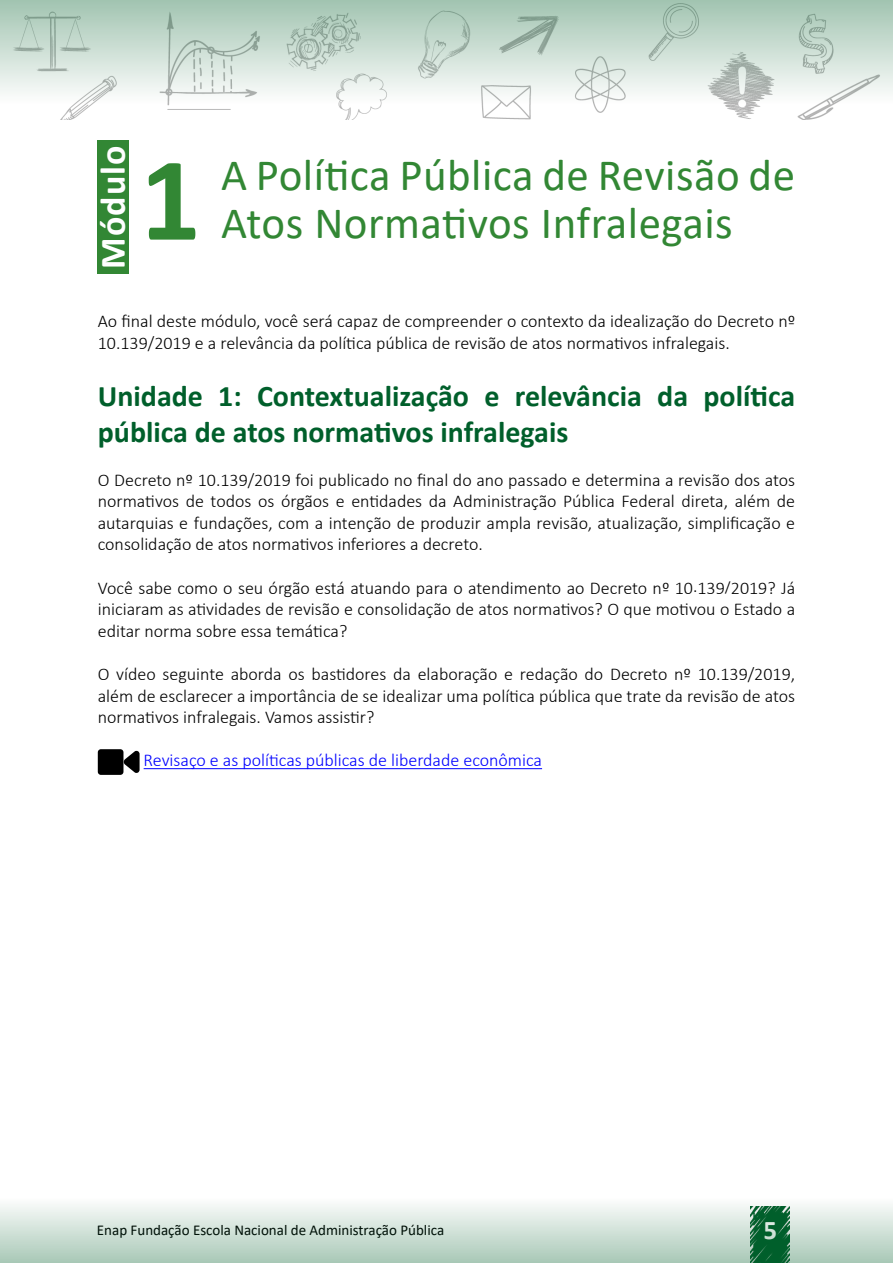
<style>
.page{position:relative;width:893px;height:1263px;background:#fff}
.page>*{position:absolute;margin:0;border:0;box-sizing:border-box;transform-origin:0 0}
.t1{font:700 120px "Calibri";color:#328734}
.t2{font:45px "Calibri";letter-spacing:.01em;color:#328734}
.t3{font:700 36px "Calibri";letter-spacing:.03em;color:#fff}
.t4{font:700 30px/36px "Calibri";color:#005f2b}
.t5{font:700 27px "Calibri";color:#fff}
.t6{font:300 18px/21.6px "Calibri";color:#000;text-align:justify}
.t7{font:300 18px "Calibri";color:#00f}
.t8{font:15px "Calibri";color:#000}
</style>
<div class="page">
<svg style="left:0;top:0;width:893px;height:120px"></svg>
<svg style="left:0;top:1205px;width:893px;height:58px;background:#c6dacf"></svg>
<hr style="left:144px;top:768px;width:398px;height:1px;background:#00f">
<div style="left:98px;top:749px;width:25px;height:26px;background:#000;border-radius:3px"></div>
<svg style="left:123px;top:750px;width:17px;height:23px"></svg>
<div style="left:98px;top:140px;width:31px;height:134px;background:#328734"></div>
<h3 class="t3" style="left:87px;top:269px;width:125px;rotate:-90deg">Módulo</h3>
<h2 class="t2" style="left:221px;top:144px;width:575px">A Política Pública de Revisão de</h2>
<h1 class="t1" style="left:140px;top:115px;width:62px">1</h1>
<h2 class="t2" style="left:221px;top:192px;width:513px">Atos Normativos Infralegais</h2>
<p class="t6" style="left:98px;top:310px;width:699px">Ao final deste módulo, você será capaz de compreender o contexto da idealização do Decreto nº<br>10.139/2019 e a relevância da política pública de revisão de atos normativos infralegais.</p>
<h3 class="t4" style="left:98px;top:378px;width:699px">Unidade 1: Contextualização e relevância da política pública de atos normativos infralegais</h3>
<p class="t6" style="left:98px;top:469px;width:699px">O Decreto nº 10.139/2019 foi publicado no final do ano passado e determina a revisão dos atos normativos de todos os órgãos e entidades da Administração Pública Federal direta, além de autarquias e fundações, com a intenção de produzir ampla revisão, atualização, simplificação e consolidação de atos normativos inferiores a decreto.</p>
<p class="t6" style="left:98px;top:577px;width:699px">Você sabe como o seu órgão está atuando para o atendimento ao Decreto nº 10.139/2019? Já iniciaram as atividades de revisão e consolidação de atos normativos? O que motivou o Estado a editar norma sobre essa temática?</p>
<p class="t6" style="left:98px;top:663px;width:699px">O vídeo seguinte aborda os bastidores da elaboração e redação do Decreto nº 10.139/2019, além de esclarecer a importância de se idealizar uma política pública que trate da revisão de atos normativos infralegais. Vamos assistir?</p>
<p class="t7" style="left:144px;top:749px;width:400px">Revisaço e as políticas públicas de liberdade econômica</p>
<p class="t8" style="left:97px;top:1220px;width:349px">Enap Fundação Escola Nacional de Administração Pública</p>
<h3 class="t5" style="left:763px;top:1210px;width:15px">5</h3>
</div>
